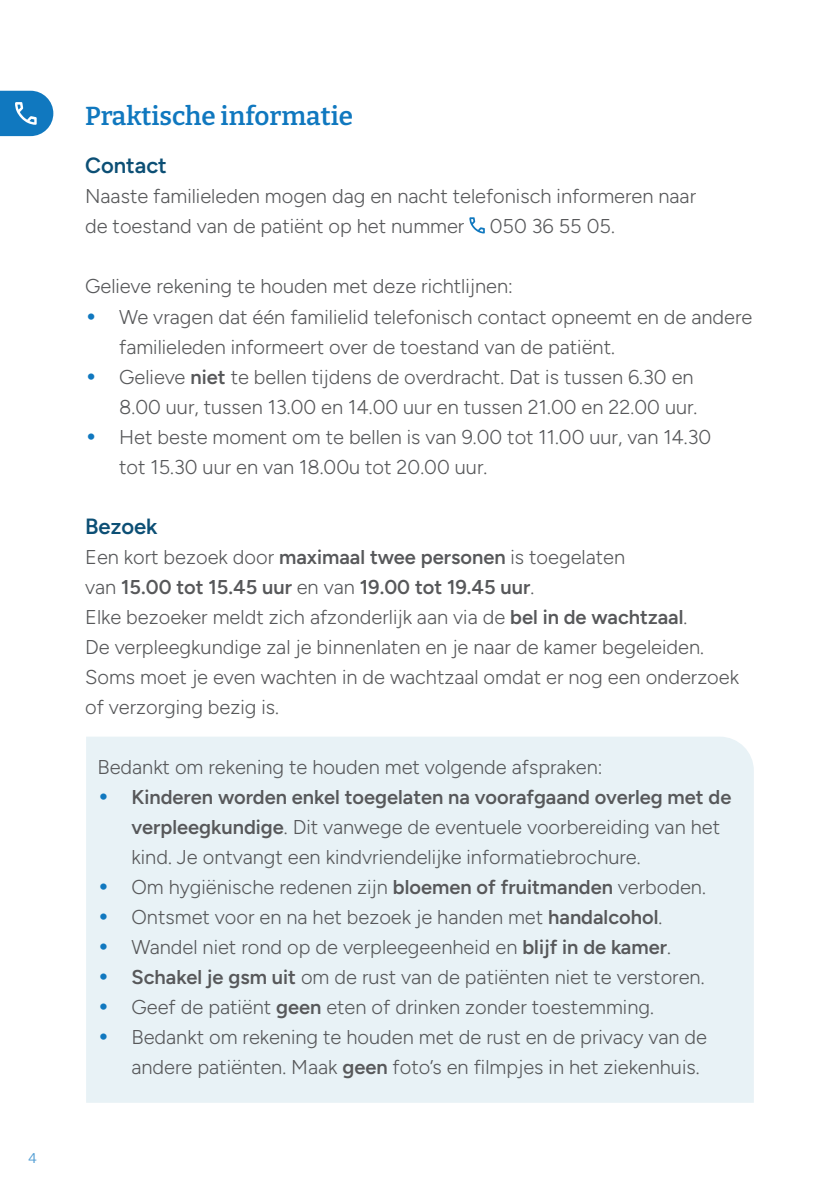
<style>
.page{position:relative;width:840px;height:1191px;background:#fff}
.page>*{position:absolute;margin:0;border:0;box-sizing:border-box;transform-origin:0 0}
.t1{font:600 26px "Bitter";color:#1078bf}
.t2{font:600 22px "Figtree";color:#0c4f75}
.t3{font:300 20px/30px "Figtree";color:#57585a}
.t4{font:14px "Bitter";color:#56a0d5}
.s1{font-weight:700;font-size:26px;color:#1078bf}
.s2{font-weight:600}
</style>
<div class="page">
<svg style="left:469px;top:217px;width:15px;height:16px"></svg>
<svg style="left:0;top:91px;width:53px;height:45px;background:#328bc8"></svg>
<div style="left:86px;top:737px;width:667px;height:365px;background:#e8f2f6"></div>
<p class="t4" style="left:28px;top:1147px;width:10px">4</p>
<h1 class="t1" style="left:85px;top:96px;width:269px">Praktische informatie</h1>
<p class="t2" style="left:85px;top:153px;width:83px">Contact</p>
<p class="t3" style="left:85px;top:181px;width:612px">Naaste familieleden mogen dag en nacht telefonisch informeren naar de toestand van de patiënt op het nummer</p>
<p class="t3" style="left:489px;top:211px;width:126px">050 36 55 05.</p>
<p class="t3" style="left:85px;top:271px;width:429px">Gelieve rekening te houden met deze richtlijnen:</p>
<p class="t3" style="left:119px;top:301px;width:634px;text-indent:-34px"><span class="s1">•</span> We vragen dat één familielid telefonisch contact opneemt en de andere familieleden informeert over de toestand van de patiënt.</p>
<p class="t3" style="left:85px;top:361px;width:613px;text-align:right"><span class="s1">•</span> Gelieve <span class="s2">niet</span> te bellen tijdens de overdracht. Dat is tussen 6.30 en<br>8.00 uur, tussen 13.00 en 14.00 uur en tussen 21.00 en 22.00 uur.</p>
<p class="t3" style="left:119px;top:421px;width:593px;text-indent:-34px"><span class="s1">•</span> Het beste moment om te bellen is van 9.00 tot 11.00 uur, van 14.30 tot 15.30 uur en van 18.00u tot 20.00 uur.</p>
<p class="t2" style="left:85px;top:513px;width:74px">Bezoek</p>
<p class="t3" style="left:85px;top:541px;width:655px">Een kort bezoek door <span class="s2">maximaal twee personen</span> is toegelaten<br>van <span class="s2">15.00 tot 15.45 uur</span> en van <span class="s2">19.00 tot 19.45 uur</span>.<br>Elke bezoeker meldt zich afzonderlijk aan via de <span class="s2">bel in de wachtzaal</span>.<br>De verpleegkundige zal je binnenlaten en je naar de kamer begeleiden.<br>Soms moet je even wachten in de wachtzaal omdat er nog een onderzoek of verzorging bezig is.</p>
<p class="t3" style="left:97px;top:751px;width:506px">Bedankt om rekening te houden met volgende afspraken:</p>
<p class="t3" style="left:131px;top:781px;width:601px;text-indent:-34px"><span class="s1">•</span> <span class="s2">Kinderen worden enkel toegelaten na voorafgaand overleg met de verpleegkundige</span>. Dit vanwege de eventuele voorbereiding van het kind. Je ontvangt een kindvriendelijke informatiebrochure.</p>
<p class="t3" style="left:97px;top:871px;width:609px"><span class="s1">•</span> Om hygiënische redenen zijn <span class="s2">bloemen of fruitmanden</span> verboden.</p>
<p class="t3" style="left:97px;top:901px;width:566px"><span class="s1">•</span> Ontsmet voor en na het bezoek je handen met <span class="s2">handalcohol</span>.</p>
<p class="t3" style="left:97px;top:931px;width:574px"><span class="s1">•</span> Wandel niet rond op de verpleegeenheid en <span class="s2">blijf in de kamer</span>.</p>
<p class="t3" style="left:97px;top:961px;width:608px"><span class="s1">•</span> <span class="s2">Schakel je gsm uit</span> om de rust van de patiënten niet te verstoren.</p>
<p class="t3" style="left:97px;top:991px;width:557px"><span class="s1">•</span> Geef de patiënt <span class="s2">geen</span> eten of drinken zonder toestemming.</p>
<p class="t3" style="left:131px;top:1021px;width:576px;text-indent:-34px"><span class="s1">•</span> Bedankt om rekening te houden met de rust en de privacy van de andere patiënten. Maak <span class="s2">geen</span> foto’s en filmpjes in het ziekenhuis.</p>
</div>
